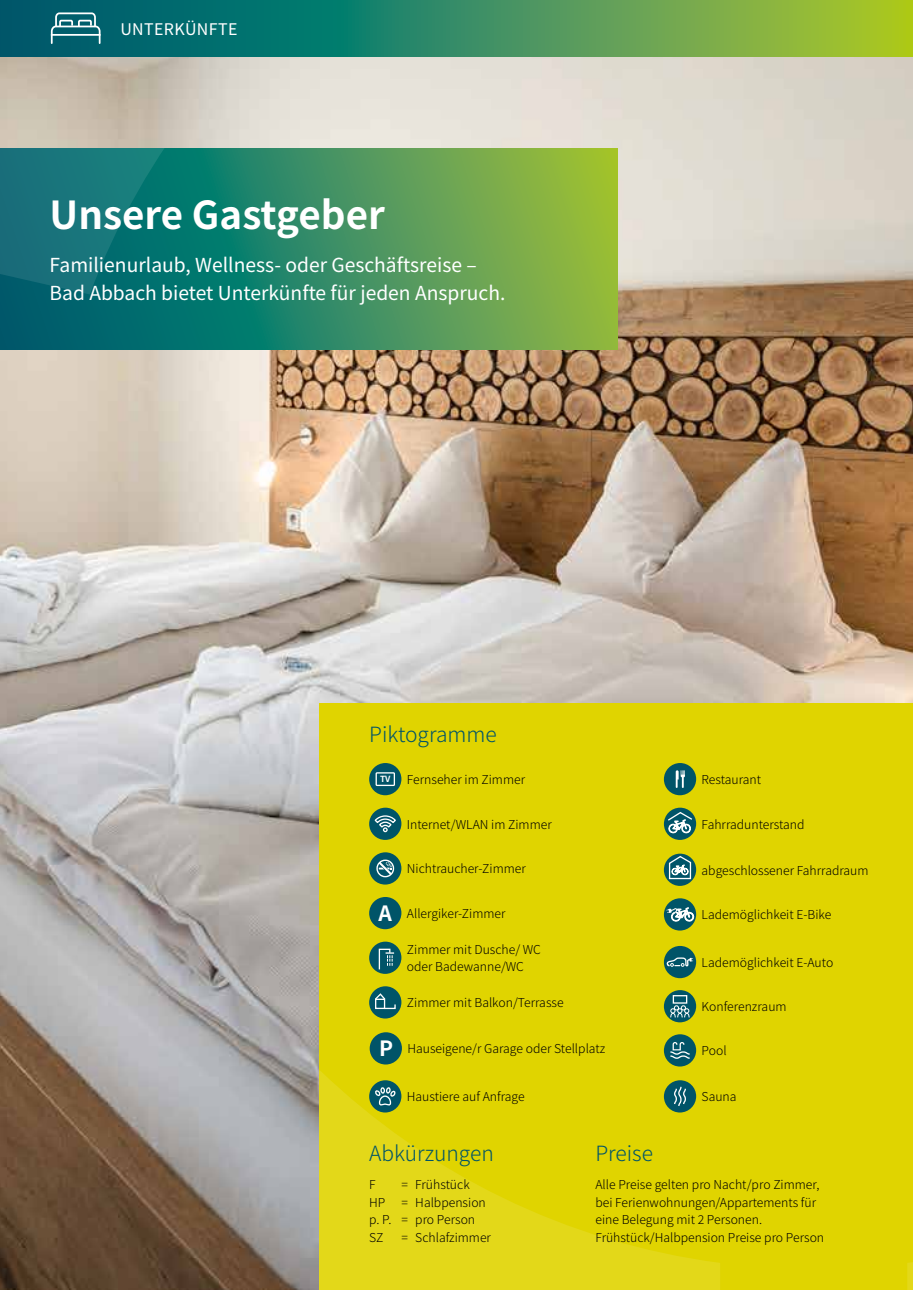
<style>
.page{position:relative;width:913px;height:1290px;background:#fff}
.page>*{position:absolute;margin:0;border:0;box-sizing:border-box;transform-origin:0 0}
.t1{font:700 38.5px "Noto Sans JP";color:#fff}
.t2{font:300 21px "Noto Sans JP";color:#005468}
.t3{font:19.25px/28px "Noto Sans JP";color:#fff}
.t4{font:15.92px "Noto Sans JP";letter-spacing:.025em;color:#fff}
.t5{font:300 12.25px/17.5px "Noto Sans JP";color:#000}
.t6{font:700 8.4px "Noto Sans JP";color:#fff}
.s1{font-weight:700;font-size:21px;color:#fff}
</style>
<div class="page">
<img style="left:0;top:57px;width:913px;height:1233px">
<svg style="left:0;top:149px;width:618px;height:201px;background:#3b8d61"></svg>
<svg style="left:0;top:0;width:913px;height:57px;background:#408e5a"></svg>
<svg style="left:50px;top:12px;width:51px;height:33px;background:#327d88"></svg>
<hr style="left:51px;top:34px;width:50px;height:2px;background:#fff">
<svg style="left:319px;top:703px;width:594px;height:587px;background:#e0d402"></svg>
<div style="left:664px;top:990px;width:32px;height:32px;background:#005468;border-radius:50%"></div>
<div style="left:673px;top:995px;width:14px;height:8px;border:1px solid #fff"></div>
<svg style="left:670px;top:1005px;width:20px;height:13px"></svg>
<div style="left:664px;top:1034px;width:32px;height:32px;background:#005468;border-radius:50%"></div>
<svg style="left:670px;top:1042px;width:20px;height:17px"></svg>
<div style="left:664px;top:1080px;width:32px;height:32px;background:#005468;border-radius:50%"></div>
<svg style="left:674px;top:1086px;width:12px;height:20px"></svg>
<div style="left:664px;top:763px;width:32px;height:32px;background:#005468;border-radius:50%"></div>
<svg style="left:676px;top:770px;width:9px;height:18px"></svg>
<div style="left:664px;top:853px;width:32px;height:33px;background:#005468;border-radius:50%"></div>
<svg style="left:668px;top:855px;width:24px;height:25px"></svg>
<svg style="left:664px;top:807px;width:32px;height:33px"></svg>
<svg style="left:666px;top:811px;width:27px;height:22px"></svg>
<div style="left:369px;top:1080px;width:32px;height:32px;background:#005468;border-radius:50%"></div>
<svg style="left:375px;top:1087px;width:21px;height:19px"></svg>
<div style="left:664px;top:898px;width:32px;height:32px;background:#005468;border-radius:50%"></div>
<svg style="left:666px;top:906px;width:28px;height:15px"></svg>
<div style="left:664px;top:946px;width:32px;height:32px;background:#005468;border-radius:50%"></div>
<svg style="left:666px;top:957px;width:27px;height:10px"></svg>
<div style="left:369px;top:763px;width:32px;height:32px;background:#005468;border-radius:50%"></div>
<div style="left:375px;top:772px;width:20px;height:14px;border:1px solid #fff"></div>
<div style="left:369px;top:852px;width:32px;height:32px;background:#005468;border-radius:50%"></div>
<svg style="left:376px;top:859px;width:18px;height:18px"></svg>
<div style="left:369px;top:897px;width:32px;height:32px;background:#005468;border-radius:50%"></div>
<div style="left:369px;top:807px;width:32px;height:33px;background:#005468;border-radius:50%"></div>
<svg style="left:374px;top:815px;width:22px;height:17px"></svg>
<div style="left:369px;top:941px;width:32px;height:33px;background:#005468;border-radius:50%"></div>
<svg style="left:378px;top:948px;width:16px;height:22px"></svg>
<div style="left:369px;top:986px;width:32px;height:32px;background:#005468;border-radius:50%"></div>
<svg style="left:375px;top:993px;width:21px;height:17px"></svg>
<div style="left:370px;top:1032px;width:32px;height:32px;background:#005468;border-radius:50%"></div>
<h3 class="t4" style="left:120px;top:20px;width:119px">UNTERKÜNFTE</h3>
<h1 class="t1" style="left:50px;top:193px;width:337px">Unsere Gastgeber</h1>
<h3 class="t3" style="left:50px;top:251px;width:457px">Familienurlaub, Wellness- oder Geschäftsreise –<br>Bad Abbach bietet Unterkünfte für jeden Anspruch.</h3>
<h2 class="t2" style="left:369px;top:723px;width:129px">Piktogramme</h2>
<p class="t6" style="left:380px;top:774px;width:12px">TV</p>
<p class="t5" style="left:407px;top:771px;width:120px">Fernseher im Zimmer</p>
<p class="t5" style="left:407px;top:816px;width:146px">Internet/WLAN im Zimmer</p>
<p class="t5" style="left:407px;top:860px;width:120px">Nichtraucher-Zimmer</p>
<p class="t5" style="left:378px;top:905px;width:128px"><span class="s1">A</span> Allergiker-Zimmer</p>
<p class="t5" style="left:407px;top:941px;width:136px">Zimmer mit Dusche/ WC oder Badewanne/WC</p>
<p class="t5" style="left:407px;top:994px;width:158px">Zimmer mit Balkon/Terrasse</p>
<p class="t5" style="left:379px;top:1040px;width:228px"><span class="s1">P</span> Hauseigene/r Garage oder Stellplatz</p>
<p class="t5" style="left:407px;top:1088px;width:119px">Haustiere auf Anfrage</p>
<p class="t5" style="left:701px;top:771px;width:61px">Restaurant</p>
<p class="t5" style="left:701px;top:816px;width:104px">Fahrradunterstand</p>
<p class="t5" style="left:701px;top:862px;width:168px">abgeschlossener Fahrradraum</p>
<p class="t5" style="left:701px;top:906px;width:131px">Lademöglichkeit E-Bike</p>
<p class="t5" style="left:701px;top:954px;width:133px">Lademöglichkeit E-Auto</p>
<p class="t5" style="left:701px;top:998px;width:87px">Konferenzraum</p>
<p class="t5" style="left:701px;top:1042px;width:26px">Pool</p>
<p class="t5" style="left:701px;top:1088px;width:36px">Sauna</p>
<h2 class="t2" style="left:369px;top:1141px;width:126px">Abkürzungen</h2>
<p class="t5" style="left:369px;top:1176px;width:8px">F</p>
<p class="t5" style="left:401px;top:1176px;width:70px">= Frühstück</p>
<p class="t5" style="left:369px;top:1193px;width:18px">HP</p>
<p class="t5" style="left:369px;top:1193px;width:118px;text-indent:32px">= Halbpension p. P. = pro Person<br>SZ</p>
<p class="t5" style="left:401px;top:1228px;width:91px">= Schlafzimmer</p>
<h2 class="t2" style="left:595px;top:1141px;width:59px">Preise</h2>
<p class="t5" style="left:595px;top:1176px;width:230px">Alle Preise gelten pro Nacht/pro Zimmer, bei Ferienwohnungen/Appartements für eine Belegung mit 2 Personen.<br>Frühstück/Halbpension Preise pro Person</p>
</div>
